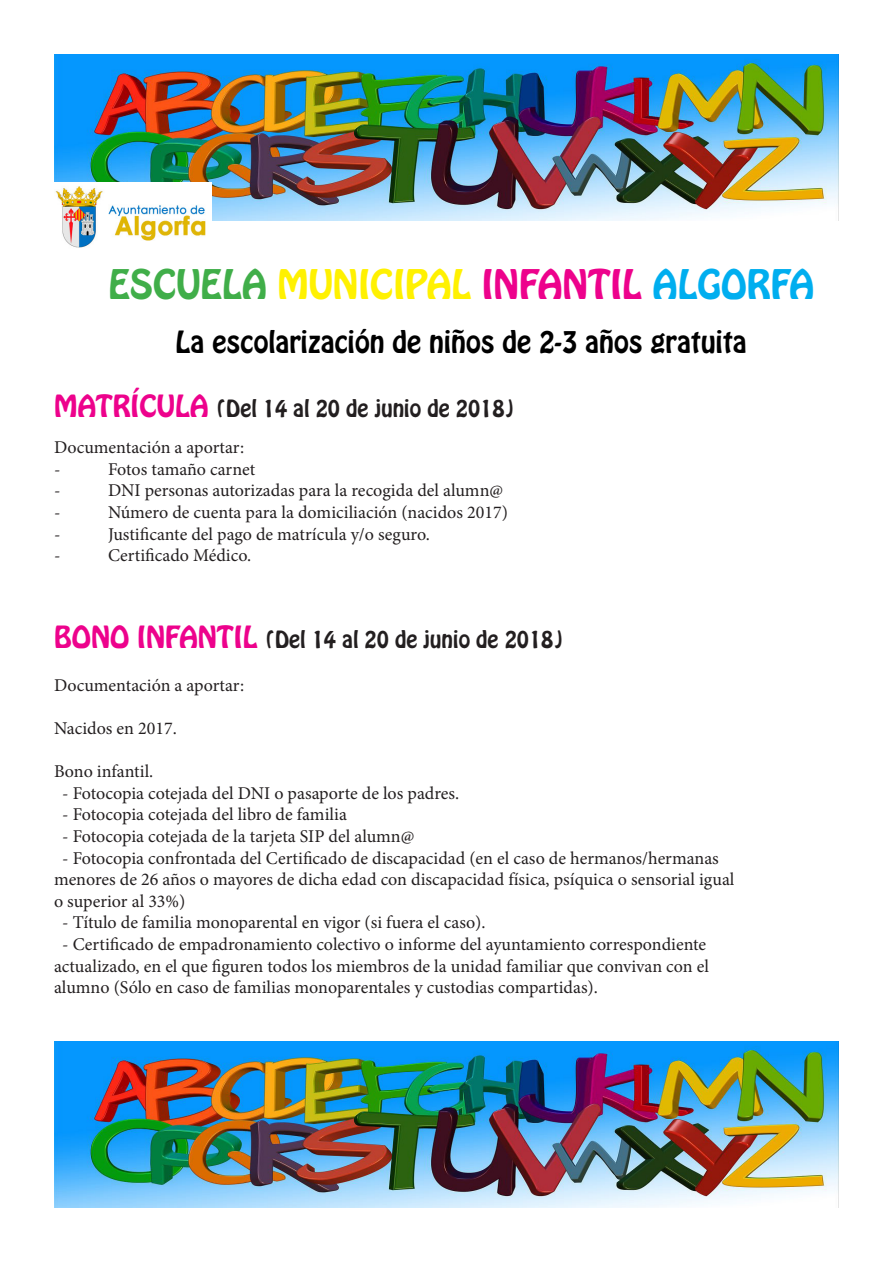
<style>
.page{position:relative;width:893px;height:1263px;background:#fff}
.page>*{position:absolute;margin:0;border:0;box-sizing:border-box;transform-origin:0 0}
.t1{font:36px "Hobo Std";color:#fff101}
.t2{font:27px "Hobo Std";color:#000}
.t3{font:21px "Hobo Std";color:#231f20}
.t4{font:18px/21.6px "Minion Pro";color:#231f20}
.s1{color:#40ae49}
.s2{color:#ed028c}
.s3{color:#00aeef}
.s4{font-size:27px;color:#ed028c}
</style>
<div class="page">
<img style="left:54px;top:54px;width:785px;height:166px">
<img style="left:54px;top:1041px;width:785px;height:166px">
<img style="left:54px;top:183px;width:158px;height:65px">
<p class="t1" style="left:108px;top:259px;width:707px"><span class="s1">ESCUELA</span> MUNICIPAL <span class="s2">INFANTIL</span> <span class="s3">ALGORFA</span></p>
<p class="t2" style="left:176px;top:323px;width:573px">La escolarización de niños de 2-3 años gratuita</p>
<p class="t3" style="left:54px;top:394px;width:462px"><span class="s4">MATRÍCULA</span> (Del 14 al 20 de junio de 2018)</p>
<p class="t4" style="left:54px;top:437px;width:192px">Documentación a aportar:</p>
<p class="t4" style="left:54px;top:458px;width:8px">-</p>
<p class="t4" style="left:108px;top:458px;width:149px">Fotos tamaño carnet</p>
<p class="t4" style="left:54px;top:480px;width:8px">-</p>
<p class="t4" style="left:108px;top:480px;width:397px">DNI personas autorizadas para la recogida del alumn@</p>
<p class="t4" style="left:54px;top:502px;width:8px">-</p>
<p class="t4" style="left:108px;top:502px;width:401px">Número de cuenta para la domiciliación (nacidos 2017)</p>
<p class="t4" style="left:54px;top:523px;width:8px">-</p>
<p class="t4" style="left:108px;top:523px;width:323px">Justificante del pago de matrícula y/o seguro.</p>
<p class="t4" style="left:54px;top:545px;width:8px">-</p>
<p class="t4" style="left:108px;top:545px;width:145px">Certificado Médico.</p>
<p class="t3" style="left:54px;top:624px;width:511px"><span class="s4">BONO INFANTIL</span> (Del 14 al 20 de junio de 2018)</p>
<p class="t4" style="left:54px;top:674px;width:192px">Documentación a aportar:</p>
<p class="t4" style="left:54px;top:718px;width:124px">Nacidos en 2017.</p>
<p class="t4" style="left:54px;top:761px;width:101px">Bono infantil.</p>
<p class="t4" style="left:62px;top:782px;width:399px">- Fotocopia cotejada del DNI o pasaporte de los padres.</p>
<p class="t4" style="left:62px;top:804px;width:286px">- Fotocopia cotejada del libro de familia</p>
<p class="t4" style="left:62px;top:826px;width:354px">- Fotocopia cotejada de la tarjeta SIP del alumn@</p>
<p class="t4" style="left:54px;top:847px;width:682px;text-indent:8px">- Fotocopia confrontada del Certificado de discapacidad (en el caso de hermanos/hermanas menores de 26 años o mayores de dicha edad con discapacidad física, psíquica o sensorial igual o superior al 33%)</p>
<p class="t4" style="left:62px;top:912px;width:425px">- Título de familia monoparental en vigor (si fuera el caso).</p>
<p class="t4" style="left:54px;top:934px;width:656px;text-indent:8px">- Certificado de empadronamiento colectivo o informe del ayuntamiento correspondiente actualizado, en el que figuren todos los miembros de la unidad familiar que convivan con el alumno (Sólo en caso de familias monoparentales y custodias compartidas).</p>
</div>
